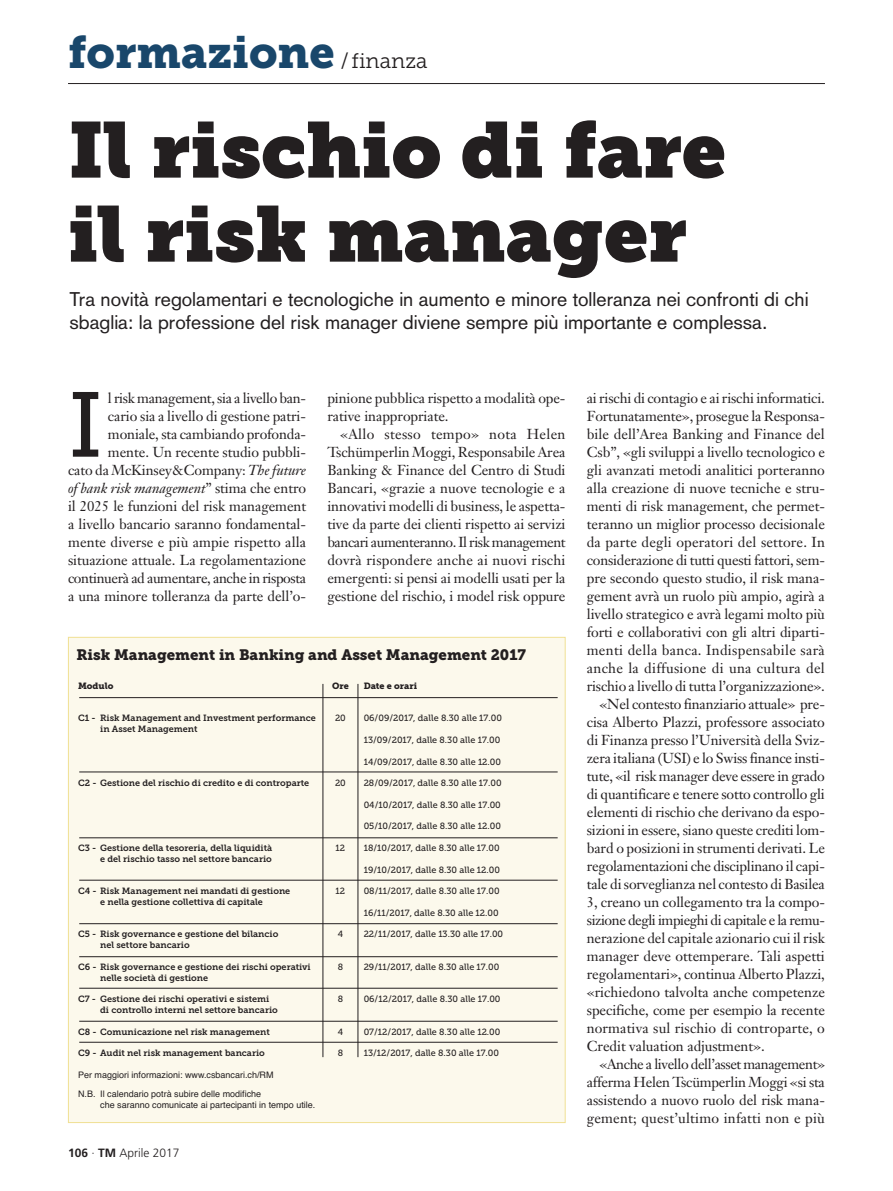
<style>
.page{position:relative;width:893px;height:1191px;background:#fff}
.page>*{position:absolute;margin:0;border:0;box-sizing:border-box;transform-origin:0 0}
.t1{font:91.65px "Museo Slab 500";color:#231f20}
.t2{font:78px/84px "Museo Slab";color:#231f20}
.t3{font:45px "Museo Slab 900";color:#19476b}
.t4{font:19.5px/23.4px "Akzidenz Grotesk";color:#231f20}
.t5{font:15px "Museo Slab 900";color:#231f20}
.t6{font:14.25px/18px "Janson Text";letter-spacing:-.005em;color:#231f20;text-align:right}
.t7{font:14.25px "Janson Text";letter-spacing:-.03em;color:#231f20}
.t8{font:14.25px "Janson Text";letter-spacing:.02em;color:#231f20}
.t9{font:14.25px "Janson Text";letter-spacing:.015em;color:#231f20}
.t10{font:300 12px "Frutiger";color:#231f20}
.t11{font:9px/10.8px "Museo Slab 700";color:#231f20}
.t12{font:9px "Museo Slab 500";color:#231f20}
.t13{font:9px/19.4px "Helvetica";color:#231f20}
.t14{font:9px "Museo Slab 900";color:#231f20}
.s1{font-family:"Museo Slab 300";font-size:21px;color:#231f20}
.s2{font-style:italic}
.s3{font-weight:700}
</style>
<div class="page">
<hr style="left:68px;top:83px;width:757px;height:1px;background:#231f20">
<div style="left:69px;top:637px;width:496px;height:485px;background:#fcf9ec"></div>
<hr style="left:79px;top:771px;width:479px;height:1px;background:#231f20">
<hr style="left:79px;top:697px;width:479px;height:1px;background:#231f20">
<hr style="left:79px;top:837px;width:479px;height:1px;background:#231f20">
<hr style="left:79px;top:880px;width:479px;height:1px;background:#231f20">
<hr style="left:79px;top:923px;width:479px;height:1px;background:#231f20">
<hr style="left:79px;top:956px;width:479px;height:1px;background:#231f20">
<hr style="left:79px;top:988px;width:479px;height:1px;background:#231f20">
<hr style="left:79px;top:1021px;width:479px;height:1px;background:#231f20">
<hr style="left:79px;top:1042px;width:479px;height:1px;background:#231f20">
<hr style="left:323px;top:684px;width:1px;height:373px;background:#231f20">
<hr style="left:358px;top:684px;width:1px;height:373px;background:#231f20">
<h3 class="t3" style="left:68px;top:36px;width:361px">formazione <span class="s1">/ finanza</span></h3>
<h2 class="t2" style="left:68px;top:116px;width:659px">Il rischio di fare il risk manager</h2>
<h3 class="t4" style="left:70px;top:289px;width:741px">Tra novità regolamentari e tecnologiche in aumento e minore tolleranza nei confronti di chi sbaglia: la professione del risk manager diviene sempre più importante e complessa.</h3>
<p class="t6" style="left:68px;top:390px;width:240px">l risk management, sia a livello ban-<br>cario sia a livello di gestione patri&shy;moniale, sta cambiando profonda&shy;mente. Un recente studio pubbli-<br>cato da McKinsey&amp;Company: <span class="s2">Thefuture of bank risk management</span>” stima che entro il 2025 le funzioni del risk management a livello bancario saranno fondamental&shy;mente diverse e più ampie rispetto alla situazione attuale. La regolamentazione continuerà ad aumentare, anche in risposta a una minore tolleranza da parte dell’o-</p>
<p class="t6" style="left:327px;top:390px;width:240px;text-align:left">pinione pubblica rispetto a modalità ope&shy;rative inappropriate.</p>
<h1 class="t1" style="left:68px;top:392px;width:36px">I</h1>
<p class="t6" style="left:327px;top:426px;width:240px;text-align:justify;text-indent:13px">«Allo stesso tempo» nota Helen Tschümperlin Moggi, Responsabile Area Banking &amp; Finance del Centro di Studi Bancari, «grazie a nuove tecnologie e a innovativi modelli di business, le aspetta&shy;tive da parte dei clienti rispetto ai servizi bancari aumenteranno. Il risk management dovrà rispondere anche ai nuovi rischi emergenti: si pensi ai modelli usati per la gestione del rischio, i model risk oppure</p>
<p class="t5" style="left:77px;top:649px;width:451px">Risk Management in Banking and Asset Management 2017</p>
<p class="t14" style="left:78px;top:682px;width:37px">Modulo</p>
<p class="t11" style="left:100px;top:713px;width:217px;text-indent:-22px">C1 - Risk Management and Investment performance in Asset Management</p>
<p class="t11" style="left:78px;top:778px;width:233px">C2 - Gestione del rischio di credito e di controparte</p>
<p class="t11" style="left:78px;top:843px;width:196px;text-align:right">C3 - Gestione della tesoreria, della liquidità e del rischio tasso nel settore bancario</p>
<p class="t11" style="left:78px;top:886px;width:214px;text-align:center">C4 - Risk Management nei mandati di gestione e nella gestione collettiva di capitale</p>
<p class="t11" style="left:100px;top:929px;width:180px;text-indent:-22px">C5 - Risk governance e gestione del bilancio nel settore bancario</p>
<p class="t11" style="left:100px;top:962px;width:212px;text-indent:-22px">C6 - Risk governance e gestione dei rischi operativi nelle società di gestione</p>
<p class="t11" style="left:100px;top:994px;width:179px;text-indent:-22px">C7 - Gestione dei rischi operativi e sistemi di controllo interni nel settore bancario</p>
<p class="t11" style="left:78px;top:1027px;width:193px">C8 - Comunicazione nel risk management</p>
<p class="t11" style="left:78px;top:1048px;width:188px">C9 - Audit nel risk management bancario</p>
<p class="t13" style="left:78px;top:1065px;width:197px">Per maggiori informazioni: www.csbancari.ch/RM<br>N.B. Il calendario potrà subire delle modifiche</p>
<p class="t13" style="left:100px;top:1095px;width:217px">che saranno comunicate ai partecipanti in tempo utile.</p>
<p class="t14" style="left:332px;top:682px;width:18px">Ore</p>
<p class="t12" style="left:335px;top:715px;width:12px">20</p>
<p class="t12" style="left:335px;top:780px;width:12px">20</p>
<p class="t12" style="left:336px;top:844px;width:11px">12</p>
<p class="t12" style="left:336px;top:888px;width:11px">12</p>
<p class="t12" style="left:338px;top:931px;width:7px">4</p>
<p class="t12" style="left:338px;top:963px;width:7px">8</p>
<p class="t12" style="left:338px;top:996px;width:7px">8</p>
<p class="t12" style="left:338px;top:1028px;width:7px">4</p>
<p class="t12" style="left:338px;top:1050px;width:7px">8</p>
<p class="t14" style="left:364px;top:682px;width:55px">Date e orari</p>
<p class="t12" style="left:364px;top:715px;width:140px">06/09/2017, dalle 8.30 alle 17.00</p>
<p class="t12" style="left:364px;top:736px;width:138px">13/09/2017, dalle 8.30 alle 17.00</p>
<p class="t12" style="left:364px;top:758px;width:139px">14/09/2017, dalle 8.30 alle 12.00</p>
<p class="t12" style="left:364px;top:780px;width:139px">28/09/2017, dalle 8.30 alle 17.00</p>
<p class="t12" style="left:364px;top:801px;width:139px">04/10/2017, dalle 8.30 alle 17.00</p>
<p class="t12" style="left:364px;top:823px;width:139px">05/10/2017, dalle 8.30 alle 12.00</p>
<p class="t12" style="left:364px;top:844px;width:137px">18/10/2017, dalle 8.30 alle 17.00</p>
<p class="t12" style="left:364px;top:866px;width:138px">19/10/2017, dalle 8.30 alle 12.00</p>
<p class="t12" style="left:364px;top:888px;width:137px">08/11/2017, dalle 8.30 alle 17.00</p>
<p class="t12" style="left:364px;top:909px;width:136px">16/11/2017, dalle 8.30 alle 12.00</p>
<p class="t12" style="left:364px;top:931px;width:141px">22/11/2017, dalle 13.30 alle 17.00</p>
<p class="t12" style="left:364px;top:963px;width:137px">29/11/2017, dalle 8.30 alle 17.00</p>
<p class="t12" style="left:364px;top:996px;width:138px">06/12/2017, dalle 8.30 alle 17.00</p>
<p class="t12" style="left:364px;top:1028px;width:138px">07/12/2017, dalle 8.30 alle 12.00</p>
<p class="t12" style="left:364px;top:1050px;width:137px">13/12/2017, dalle 8.30 alle 17.00</p>
<p class="t10" style="left:68px;top:1148px;width:113px"><span class="s3">106</span> · <span class="s3">TM</span> Aprile 2017</p>
<p class="t6" style="left:587px;top:390px;width:240px">ai rischi di contagio e ai rischi informatici.</p>
<p class="t6" style="left:587px;top:408px;width:240px">Fortunatamente», prosegue la Responsa-</p>
<p class="t6" style="left:587px;top:426px;width:240px">bile dell’Area Banking and Finance del</p>
<p class="t6" style="left:587px;top:444px;width:240px">Csb”, «gli sviluppi a livello tecnologico e</p>
<p class="t6" style="left:587px;top:462px;width:240px">gli avanzati metodi analitici porteranno</p>
<p class="t6" style="left:587px;top:480px;width:240px">alla creazione di nuove tecniche e stru-</p>
<p class="t6" style="left:587px;top:498px;width:240px">menti di risk management, che permet-</p>
<p class="t6" style="left:587px;top:516px;width:240px">teranno un miglior processo decisionale</p>
<p class="t6" style="left:587px;top:534px;width:240px">da parte degli operatori del settore. In</p>
<p class="t6" style="left:587px;top:552px;width:240px">considerazione di tutti questi fattori, sem-</p>
<p class="t6" style="left:587px;top:570px;width:240px">pre secondo questo studio, il risk mana-</p>
<p class="t6" style="left:587px;top:588px;width:240px">gement avrà un ruolo più ampio, agirà a</p>
<p class="t6" style="left:587px;top:606px;width:240px">livello strategico e avrà legami molto più</p>
<p class="t6" style="left:587px;top:624px;width:240px">forti e collaborativi con gli altri diparti-</p>
<p class="t8" style="left:587px;top:644px;width:240px">menti della banca. Indispensabile sarà</p>
<p class="t8" style="left:587px;top:662px;width:240px">anche la diffusione di una cultura del</p>
<p class="t6" style="left:587px;top:678px;width:240px">rischio a livello di tutta l’organizzazione».</p>
<p class="t6" style="left:600px;top:696px;width:227px">«Nel contesto finanziario attuale» pre-</p>
<p class="t6" style="left:587px;top:714px;width:240px">cisa Alberto Plazzi, professore associato</p>
<p class="t6" style="left:587px;top:732px;width:240px">di Finanza presso l’Università della Sviz-</p>
<p class="t6" style="left:587px;top:750px;width:240px">zera italiana (USI) e lo Swiss finance insti-</p>
<p class="t6" style="left:587px;top:768px;width:240px">tute, «il risk manager deve essere in grado</p>
<p class="t6" style="left:587px;top:786px;width:240px">di quantificare e tenere sotto controllo gli</p>
<p class="t6" style="left:587px;top:804px;width:240px">elementi di rischio che derivano da espo-</p>
<p class="t6" style="left:587px;top:822px;width:240px">sizioni in essere, siano queste crediti lom-</p>
<p class="t6" style="left:587px;top:840px;width:240px">bard o posizioni in strumenti derivati. Le</p>
<p class="t6" style="left:587px;top:858px;width:240px">regolamentazioni che disciplinano il capi-</p>
<p class="t6" style="left:587px;top:876px;width:240px">tale di sorveglianza nel contesto di Basilea</p>
<p class="t6" style="left:587px;top:894px;width:240px">3, creano un collegamento tra la compo-</p>
<p class="t7" style="left:587px;top:914px;width:240px">sizione degli impieghi di capitale e la remu-</p>
<p class="t6" style="left:587px;top:930px;width:240px">nerazione del capitale azionario cui il risk</p>
<p class="t6" style="left:587px;top:948px;width:240px">manager deve ottemperare. Tali aspetti</p>
<p class="t6" style="left:587px;top:966px;width:240px">regolamentari», continua Alberto Plazzi,</p>
<p class="t6" style="left:587px;top:984px;width:240px">«richiedono talvolta anche competenze</p>
<p class="t6" style="left:587px;top:1002px;width:240px">specifiche, come per esempio la recente</p>
<p class="t6" style="left:587px;top:1020px;width:240px">normativa sul rischio di controparte, o</p>
<p class="t6" style="left:587px;top:1038px;width:179px">Credit valuation adjustment».</p>
<p class="t7" style="left:600px;top:1058px;width:227px">«Anche a livello dell’asset management»</p>
<p class="t6" style="left:587px;top:1074px;width:240px">afferma Helen Tscümperlin Moggi «si sta</p>
<p class="t6" style="left:587px;top:1092px;width:240px">assistendo a nuovo ruolo del risk mana-</p>
<p class="t9" style="left:587px;top:1112px;width:240px">gement; quest’ultimo infatti non e più</p>
</div>
